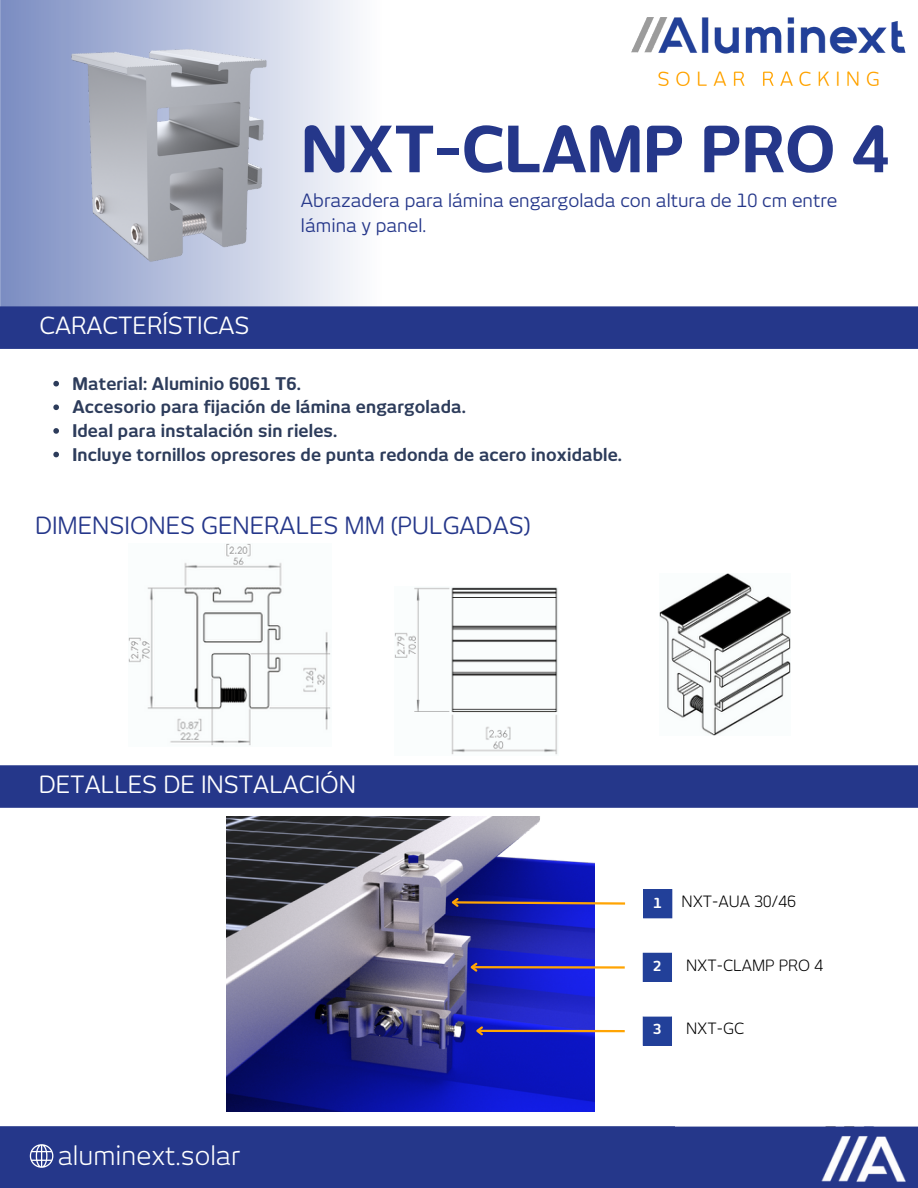
<style>
.page{position:relative;width:918px;height:1188px;background:#fff}
.page>*{position:absolute;margin:0;border:0;box-sizing:border-box;transform-origin:0 0}
.t1{font:700 62.55px "New June";color:#25378a}
.t2{font:25.8px "New June";color:#fff}
.t3{font:23.4px "New June";color:#fff}
.t4{font:23.4px "New June";color:#25378a}
.t5{font:18px/24.8px "New June";color:#25378a}
.t6{font:700 17.25px "New June";letter-spacing:.01em;color:#2d3c5b}
.t7{font:15.3px "New June";color:#000}
.t8{font:700 13.65px "New June";color:#fff}
</style>
<div class="page">
<div style="left:0;top:765px;width:918px;height:43px;background:#25378a"></div>
<img style="left:227px;top:816px;width:368px;height:295px">
<svg style="left:449px;top:896px;width:177px;height:13px;background:#5a4f92"></svg>
<hr style="left:472px;top:966px;width:153px;height:3px;background:#ffa403">
<svg style="left:468px;top:961px;width:11px;height:13px"></svg>
<svg style="left:0;top:0;width:355px;height:306px;background:#b7c0dd"></svg>
<div style="left:0;top:306px;width:918px;height:43px;background:#25378a"></div>
<img style="left:631px;top:17px;width:275px;height:69px">
<svg style="left:643px;top:889px;width:29px;height:29px"></svg>
<svg style="left:643px;top:953px;width:29px;height:29px"></svg>
<img style="left:0;top:40px;width:355px;height:227px">
<img style="left:128px;top:543px;width:203px;height:203px">
<img style="left:394px;top:587px;width:164px;height:168px">
<img style="left:660px;top:573px;width:130px;height:162px">
<svg style="left:53px;top:381px;width:6px;height:5px"></svg>
<svg style="left:53px;top:404px;width:6px;height:6px"></svg>
<svg style="left:53px;top:428px;width:6px;height:6px"></svg>
<svg style="left:53px;top:452px;width:6px;height:5px"></svg>
<hr style="left:477px;top:1030px;width:148px;height:2px;background:#ffa403">
<svg style="left:474px;top:1024px;width:11px;height:13px"></svg>
<svg style="left:643px;top:1016px;width:29px;height:30px"></svg>
<div style="left:0;top:1127px;width:918px;height:61px;background:#25378a"></div>
<svg style="left:29px;top:1144px;width:24px;height:24px"></svg>
<img style="left:821px;top:1136px;width:85px;height:46px">
<p class="t3" style="left:39px;top:316px;width:212px">CARACTERÍSTICAS</p>
<p class="t1" style="left:301px;top:124px;width:589px">NXT-CLAMP PRO 4</p>
<p class="t5" style="left:301px;top:189px;width:538px">Abrazadera para lámina engargolada con altura de 10 cm entre lámina y panel.</p>
<p class="t6" style="left:72px;top:373px;width:230px">Material: Aluminio 6061 T6.</p>
<p class="t6" style="left:72px;top:397px;width:395px">Accesorio para fijación de lámina engargolada.</p>
<p class="t6" style="left:72px;top:421px;width:266px">Ideal para instalación sin rieles.</p>
<p class="t6" style="left:72px;top:444px;width:551px">Incluye tornillos opresores de punta redonda de acero inoxidable.</p>
<p class="t4" style="left:35px;top:516px;width:497px">DIMENSIONES GENERALES MM (PULGADAS)</p>
<p class="t3" style="left:39px;top:775px;width:319px">DETALLES DE INSTALACIÓN</p>
<p class="t2" style="left:54px;top:1141px;width:188px">alluminext.solar</p>
<p class="t2" style="left:58px;top:1140px;width:156px">auminext.mx</p>
<p class="t8" style="left:653px;top:895px;width:10px">1</p>
<p class="t8" style="left:653px;top:958px;width:10px">2</p>
<p class="t7" style="left:681px;top:893px;width:116px">NXT-AUA 30/46</p>
<p class="t7" style="left:686px;top:956px;width:138px">NXT-CLAMP PRO 4</p>
<p class="t8" style="left:653px;top:1021px;width:10px">3</p>
<p class="t7" style="left:686px;top:1020px;width:60px">NXT-GC</p>
</div>
